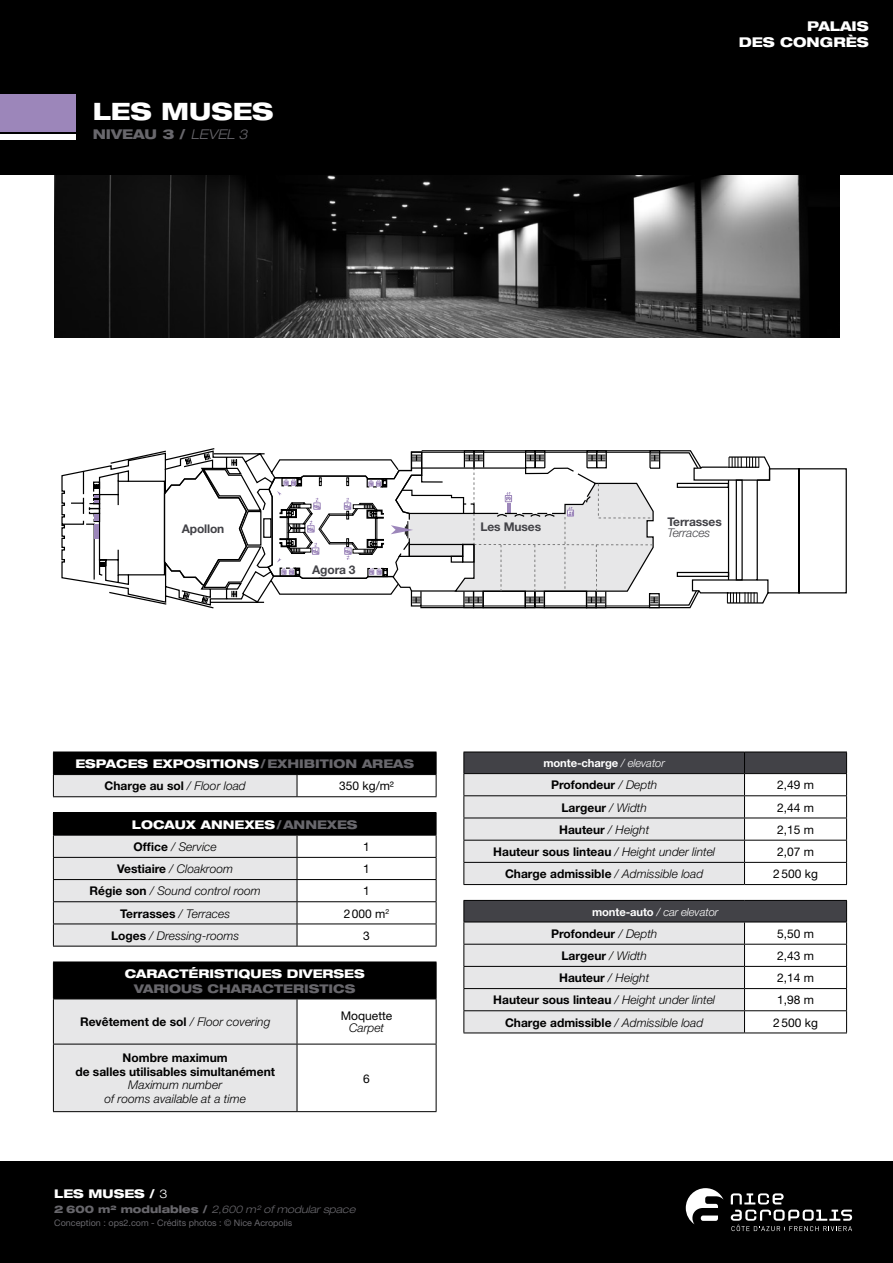
<style>
.page{position:relative;width:893px;height:1263px;background:#000}
.page>*{position:absolute;margin:0;border:0;box-sizing:border-box;transform-origin:0 0}
.t1{font:800 expanded 24px "Helvetica Neue";color:#fff}
.t2{font:800 expanded 13.5px/16.2px "Helvetica Neue";color:#fff;text-align:right}
.t3{font:800 expanded 13.5px "Helvetica Neue";color:#68676c}
.t4{font:700 12px "Helvetica Neue";color:#000}
.t5{font:italic 300 12px "Helvetica Neue";color:#000}
.t6{font:800 expanded 12px "Helvetica Neue";color:#fff}
.t7{font:12px "Helvetica Neue";color:#000}
.t8{font:700 12px/10.5px "Helvetica Neue";letter-spacing:-.01em;color:#424247}
.t9{font:800 expanded 12px "Helvetica Neue";color:#68676c}
.t10{font:italic 300 11.25px "Helvetica Neue";letter-spacing:-.01em;color:#fff}
.t11{font:700 11.25px "Helvetica Neue";letter-spacing:-.01em;color:#fff}
.t12{font:italic 300 expanded 10.5px "Helvetica Neue";color:#68676c}
.t13{font:9px "Helvetica Neue";color:#68676c}
.s1{font-weight:300;font-style:italic}
.s2{color:#68676c}
.s3{font-weight:700;font-style:normal}
.s4{font-weight:300}
.s5{font-weight:800;font-style:normal}
</style>
<div class="page">
<div style="left:0;top:176px;width:893px;height:985px;background:#fff"></div>
<div style="left:0;top:94px;width:75px;height:37px;background:#9c86ba"></div>
<div style="left:0;top:135px;width:75px;height:5px;background:#fff"></div>
<svg style="left:686px;top:1188px;width:37px;height:36px"></svg>
<svg style="left:731px;top:1193px;width:121px;height:38px"></svg>
<div style="left:54px;top:753px;width:382px;height:21px;background:#000"></div>
<svg style="left:53px;top:775px;width:244px;height:336px;fill:#e7e7e8"></svg>
<svg style="left:297px;top:775px;width:139px;height:336px"></svg>
<div style="left:53px;top:813px;width:383px;height:22px;background:#000"></div>
<hr style="left:53px;top:752px;width:244px;height:1px;background:#000">
<hr style="left:297px;top:752px;width:139px;height:1px;background:#000">
<svg style="left:297px;top:775px;width:1px;height:21px"></svg>
<hr style="left:53px;top:796px;width:244px;height:1px;background:#000">
<hr style="left:297px;top:796px;width:139px;height:1px;background:#000">
<hr style="left:53px;top:812px;width:244px;height:1px;background:#000">
<hr style="left:297px;top:812px;width:139px;height:1px;background:#000">
<hr style="left:53px;top:857px;width:244px;height:1px;background:#000">
<hr style="left:297px;top:857px;width:139px;height:1px;background:#000">
<hr style="left:53px;top:879px;width:244px;height:1px;background:#000">
<hr style="left:297px;top:879px;width:139px;height:1px;background:#000">
<hr style="left:53px;top:901px;width:244px;height:1px;background:#000">
<hr style="left:297px;top:901px;width:139px;height:1px;background:#000">
<hr style="left:53px;top:923px;width:244px;height:1px;background:#000">
<hr style="left:297px;top:923px;width:139px;height:1px;background:#000">
<svg style="left:297px;top:836px;width:1px;height:110px"></svg>
<hr style="left:53px;top:946px;width:244px;height:1px;background:#000">
<hr style="left:297px;top:946px;width:139px;height:1px;background:#000">
<hr style="left:53px;top:961px;width:244px;height:1px;background:#000">
<hr style="left:53px;top:962px;width:1px;height:36px;background:#000">
<hr style="left:297px;top:961px;width:139px;height:1px;background:#000">
<hr style="left:436px;top:962px;width:1px;height:36px;background:#000">
<hr style="left:53px;top:998px;width:244px;height:1px;background:#000">
<hr style="left:53px;top:999px;width:1px;height:45px;background:#000">
<hr style="left:297px;top:998px;width:139px;height:1px;background:#000">
<hr style="left:297px;top:999px;width:1px;height:45px;background:#000">
<hr style="left:436px;top:999px;width:1px;height:45px;background:#000">
<hr style="left:53px;top:1044px;width:244px;height:1px;background:#000">
<hr style="left:53px;top:1044px;width:1px;height:67px;background:#000">
<hr style="left:297px;top:1044px;width:139px;height:1px;background:#000">
<hr style="left:297px;top:1044px;width:1px;height:67px;background:#000">
<hr style="left:436px;top:1044px;width:1px;height:67px;background:#000">
<hr style="left:53px;top:1111px;width:244px;height:1px;background:#000">
<hr style="left:297px;top:1111px;width:139px;height:1px;background:#000">
<svg style="left:53px;top:836px;width:1px;height:110px"></svg>
<svg style="left:436px;top:813px;width:1px;height:133px"></svg>
<hr style="left:53px;top:835px;width:244px;height:1px;background:#000">
<hr style="left:297px;top:835px;width:139px;height:1px;background:#000">
<hr style="left:53px;top:774px;width:244px;height:1px;background:#000">
<svg style="left:53px;top:752px;width:1px;height:44px"></svg>
<hr style="left:297px;top:774px;width:139px;height:1px;background:#000">
<svg style="left:436px;top:752px;width:1px;height:44px"></svg>
<div style="left:464px;top:753px;width:280px;height:20px;background:#424247"></div>
<svg style="left:464px;top:774px;width:280px;height:258px;fill:#e7e7e8"></svg>
<hr style="left:463px;top:752px;width:281px;height:1px;background:#000">
<hr style="left:463px;top:773px;width:281px;height:1px;background:#000">
<hr style="left:463px;top:795px;width:281px;height:1px;background:#000">
<hr style="left:463px;top:818px;width:281px;height:1px;background:#000">
<hr style="left:463px;top:840px;width:281px;height:1px;background:#000">
<hr style="left:463px;top:862px;width:281px;height:1px;background:#000">
<svg style="left:463px;top:752px;width:1px;height:132px"></svg>
<hr style="left:463px;top:884px;width:281px;height:1px;background:#000">
<hr style="left:463px;top:900px;width:281px;height:1px;background:#000">
<hr style="left:463px;top:922px;width:281px;height:1px;background:#000">
<hr style="left:463px;top:944px;width:281px;height:1px;background:#000">
<hr style="left:463px;top:966px;width:281px;height:1px;background:#000">
<hr style="left:463px;top:988px;width:281px;height:1px;background:#000">
<hr style="left:463px;top:1010px;width:281px;height:1px;background:#000">
<svg style="left:463px;top:901px;width:1px;height:131px"></svg>
<svg style="left:744px;top:752px;width:103px;height:280px"></svg>
<hr style="left:463px;top:1032px;width:281px;height:1px;background:#000">
<hr style="left:744px;top:1032px;width:103px;height:1px;background:#000">
<svg style="left:61px;top:448px;width:205px;height:160px"></svg>
<svg style="left:183px;top:453px;width:54px;height:151px"></svg>
<svg style="left:95px;top:495px;width:4px;height:8px"></svg>
<svg style="left:95px;top:514px;width:4px;height:7px"></svg>
<hr style="left:95px;top:524px;width:4px;height:15px;background:#9c86ba">
<svg style="left:266px;top:450px;width:581px;height:158px"></svg>
<div style="left:312px;top:560px;width:52px;height:17px;background:#fff"></div>
<img style="left:54px;top:176px;width:785px;height:162px">
<h1 class="t1" style="left:93px;top:96px;width:182px">LES MUSES</h1>
<p class="t3" style="left:93px;top:125px;width:156px">NIVEAU 3 / <span class="s1">LEVEL 3</span></p>
<p class="t2" style="left:739px;top:17px;width:131px">PALAIS<br>DES CONGRÈS</p>
<p class="t8" style="left:182px;top:523px;width:44px">Apollon</p>
<p class="t8" style="left:480px;top:521px;width:62px">Les Muses</p>
<p class="t8" style="left:667px;top:516px;width:56px">Terrasses<br><span class="s1">Terraces</span></p>
<p class="t8" style="left:312px;top:564px;width:45px">Agora 3</p>
<p class="t6" style="left:75px;top:756px;width:340px">ESPACES EXPOSITIONS<span class="s2">/EXHIBITION AREAS</span></p>
<p class="t4" style="left:105px;top:779px;width:143px">Charge au sol <span class="s1">/ Floor load</span></p>
<p class="t7" style="left:339px;top:779px;width:56px">350 kg/m²</p>
<p class="t6" style="left:132px;top:817px;width:227px">LOCAUX ANNEXES<span class="s2">/ANNEXES</span></p>
<p class="t5" style="left:134px;top:839px;width:85px"><span class="s3">Office</span> / Service</p>
<p class="t7" style="left:363px;top:839px;width:8px">1</p>
<p class="t5" style="left:117px;top:862px;width:117px"><span class="s3">Vestiaire</span> / Cloakroom</p>
<p class="t7" style="left:363px;top:862px;width:8px">1</p>
<p class="t5" style="left:90px;top:884px;width:173px"><span class="s3">Régie son</span> / Sound control room</p>
<p class="t7" style="left:363px;top:884px;width:8px">1</p>
<p class="t4" style="left:120px;top:906px;width:111px">Terrasses <span class="s1">/ Terraces</span></p>
<p class="t7" style="left:344px;top:906px;width:47px">2000 m<sup>2</sup></p>
<p class="t5" style="left:111px;top:928px;width:130px"><span class="s3">Loges</span> / Dressing-rooms</p>
<p class="t7" style="left:363px;top:928px;width:8px">3</p>
<p class="t6" style="left:125px;top:966px;width:241px">CARACTÉRISTIQUES DIVERSES</p>
<p class="t9" style="left:134px;top:980px;width:223px">VARIOUS CHARACTERISTICS</p>
<p class="t4" style="left:80px;top:1014px;width:192px">Revêtement de sol <span class="s1">/ Floor covering</span></p>
<p class="t7" style="left:341px;top:1009px;width:53px">Moquette</p>
<p class="t5" style="left:349px;top:1021px;width:37px">Carpet</p>
<p class="t4" style="left:123px;top:1050px;width:107px">Nombre maximum</p>
<p class="t4" style="left:75px;top:1064px;width:201px">de salles utilisables simultanément</p>
<p class="t5" style="left:128px;top:1078px;width:95px">Maximum number</p>
<p class="t5" style="left:105px;top:1091px;width:143px">of rooms available at a time</p>
<p class="t7" style="left:363px;top:1071px;width:8px">6</p>
<p class="t6" style="left:54px;top:1186px;width:115px">LES MUSES / <span class="s4">3</span></p>
<p class="t12" style="left:54px;top:1203px;width:303px"><span class="s5">2 600 m² modulables /</span> 2,600 m² of modular space</p>
<p class="t13" style="left:54px;top:1217px;width:239px">Conception : ops2.com - Crédits photos : © Nice Acropolis</p>
<p class="t11" style="left:543px;top:756px;width:123px">monte-charge <span class="s1">/ elevator</span></p>
<p class="t4" style="left:551px;top:778px;width:108px">Profondeur <span class="s1">/ Depth</span></p>
<p class="t7" style="left:777px;top:778px;width:38px">2,49 m</p>
<p class="t4" style="left:561px;top:800px;width:87px">Largeur <span class="s1">/ Width</span></p>
<p class="t7" style="left:777px;top:800px;width:38px">2,44 m</p>
<p class="t4" style="left:559px;top:822px;width:92px">Hauteur <span class="s1">/ Height</span></p>
<p class="t7" style="left:777px;top:822px;width:38px">2,15 m</p>
<p class="t4" style="left:493px;top:844px;width:223px">Hauteur sous linteau <span class="s1">/ Height under lintel</span></p>
<p class="t7" style="left:777px;top:844px;width:38px">2,07 m</p>
<p class="t4" style="left:505px;top:866px;width:200px">Charge admissible <span class="s1">/ Admissible load</span></p>
<p class="t7" style="left:773px;top:867px;width:46px">2500 kg</p>
<p class="t10" style="left:592px;top:905px;width:128px"><span class="s3">monte-auto</span> / car elevator</p>
<p class="t4" style="left:551px;top:926px;width:108px">Profondeur <span class="s1">/ Depth</span></p>
<p class="t7" style="left:777px;top:926px;width:38px">5,50 m</p>
<p class="t4" style="left:561px;top:948px;width:87px">Largeur <span class="s1">/ Width</span></p>
<p class="t7" style="left:777px;top:948px;width:38px">2,43 m</p>
<p class="t4" style="left:559px;top:970px;width:92px">Hauteur <span class="s1">/ Height</span></p>
<p class="t7" style="left:777px;top:971px;width:38px">2,14 m</p>
<p class="t4" style="left:493px;top:993px;width:223px">Hauteur sous linteau <span class="s1">/ Height under lintel</span></p>
<p class="t7" style="left:777px;top:993px;width:38px">1,98 m</p>
<p class="t4" style="left:505px;top:1015px;width:200px">Charge admissible <span class="s1">/ Admissible load</span></p>
<p class="t7" style="left:773px;top:1015px;width:46px">2500 kg</p>
</div>
